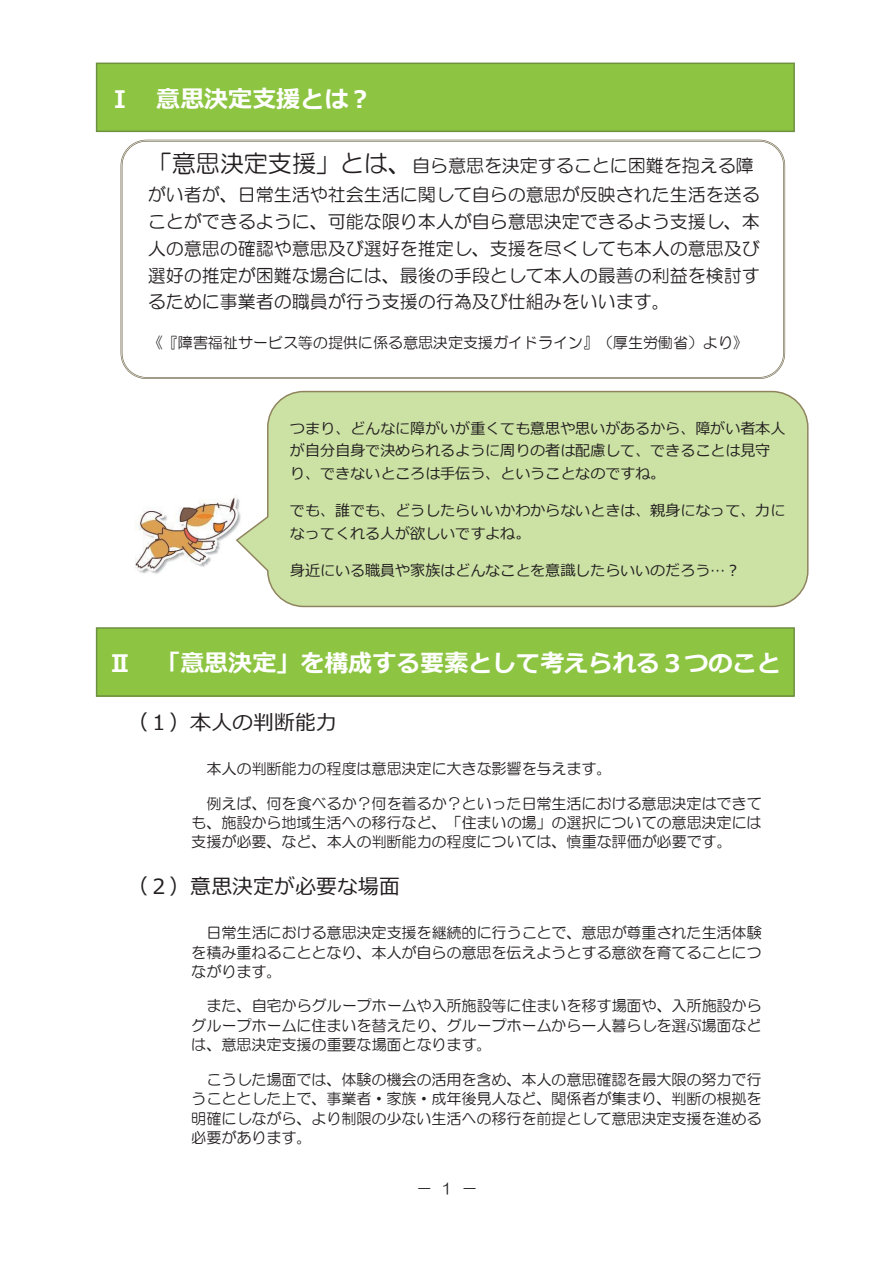
<style>
.page{position:relative;width:893px;height:1263px;background:#fff}
.page>*{position:absolute;margin:0;border:0;box-sizing:border-box;transform-origin:0 0}
.t1{font:700 24.15px "Meiryo";color:#fff}
.t2{font:20.85px "Meiryo";color:#231f20}
.t3{font:18px/26.7px "HG Maru Gothic MPRO";color:#231f20}
.t4{font:15.15px/19.5px "HG Maru Gothic MPRO";color:#231f20;text-align:justify}
.t5{font:15.15px/22.5px "Meiryo";color:#231f20}
.s1{font-size:24.15px}
</style>
<div class="page">
<img style="left:135px;top:498px;width:99px;height:76px">
<svg style="left:121px;top:140px;width:664px;height:239px"></svg>
<div style="left:97px;top:63px;width:697px;height:68px;background:#8dc543"></div>
<div style="left:96px;top:63px;width:699px;height:69px;border:2px solid #6e9041"></div>
<div style="left:97px;top:628px;width:697px;height:68px;background:#8dc543"></div>
<div style="left:96px;top:627px;width:699px;height:70px;border:2px solid #6e9041"></div>
<svg style="left:234px;top:390px;width:575px;height:218px;background:#cee2a8"></svg>
<h1 class="t1" style="left:108px;top:82px;width:266px">Ⅰ 意思決定支援とは？</h1>
<p class="t3" style="left:148px;top:151px;width:613px;line-height:29.2px"><span class="s1">「意思決定支援」とは、</span>自ら意思を決定することに困難を抱える障がい者が、日常生活や社会生活に関して自らの意思が反映された生活を送る</p>
<p class="t3" style="left:148px;top:208px;width:613px;text-align:justify">ことができるように、可能な限り本人が自ら意思決定できるよう支援し、本人の意思の確認や意思及び選好を推定し、支援を尽くしても本人の意思及び選好の推定が困難な場合には、最後の手段として本人の最善の利益を検討するために事業者の職員が行う支援の行為及び仕組みをいいます。</p>
<p class="t4" style="left:148px;top:332px;width:602px">《『障害福祉サービス等の提供に係る意思決定支援ガイドライン』（厚生労働省）より》</p>
<p class="t5" style="left:290px;top:418px;width:497px">つまり、どんなに障がいが重くても意思や思いがあるから、障がい者本人が自分自身で決められるように周りの者は配慮して、できることは見守り、できないところは手伝う、ということなのですね。</p>
<p class="t5" style="left:290px;top:501px;width:497px">でも、誰でも、どうしたらいいかわからないときは、親身になって、力になってくれる人が欲しいですよね。</p>
<p class="t5" style="left:290px;top:560px;width:452px">身近にいる職員や家族はどんなことを意識したらいいのだろう…？</p>
<h1 class="t1" style="left:108px;top:647px;width:674px">Ⅱ 「意思決定」を構成する要素として考えられる３つのこと</h1>
<h2 class="t2" style="left:127px;top:707px;width:211px">（１）本人の判断能力</h2>
<p class="t4" style="left:206px;top:759px;width:407px">本人の判断能力の程度は意思決定に大きな影響を与えます。</p>
<p class="t4" style="left:191px;top:793px;width:572px;text-indent:15px">例えば、何を食べるか？何を着るか？といった日常生活における意思決定はできても、施設から地域生活への移行など、「住まいの場」の選択についての意思決定には支援が必要、など、本人の判断能力の程度については、慎重な評価が必要です。</p>
<h2 class="t2" style="left:127px;top:871px;width:274px">（２）意思決定が必要な場面</h2>
<p class="t4" style="left:191px;top:923px;width:572px;text-indent:15px">日常生活における意思決定支援を継続的に行うことで、意思が尊重された生活体験を積み重ねることとなり、本人が自らの意思を伝えようとする意欲を育てることにつながります。</p>
<p class="t4" style="left:191px;top:996px;width:572px;text-indent:15px">また、自宅からグループホームや入所施設等に住まいを移す場面や、入所施設からグループホームに住まいを替えたり、グループホームから一人暮らしを選ぶ場面などは、意思決定支援の重要な場面となります。</p>
<p class="t4" style="left:191px;top:1070px;width:572px;text-indent:15px">こうした場面では、体験の機会の活用を含め、本人の意思確認を最大限の努力で行うこととした上で、事業者・家族・成年後見人など、関係者が集まり、判断の根拠を明確にしながら、より制限の少ない生活への移行を前提として意思決定支援を進める必要があります。</p>
<p class="t4" style="left:417px;top:1179px;width:62px">－１－</p>
</div>
